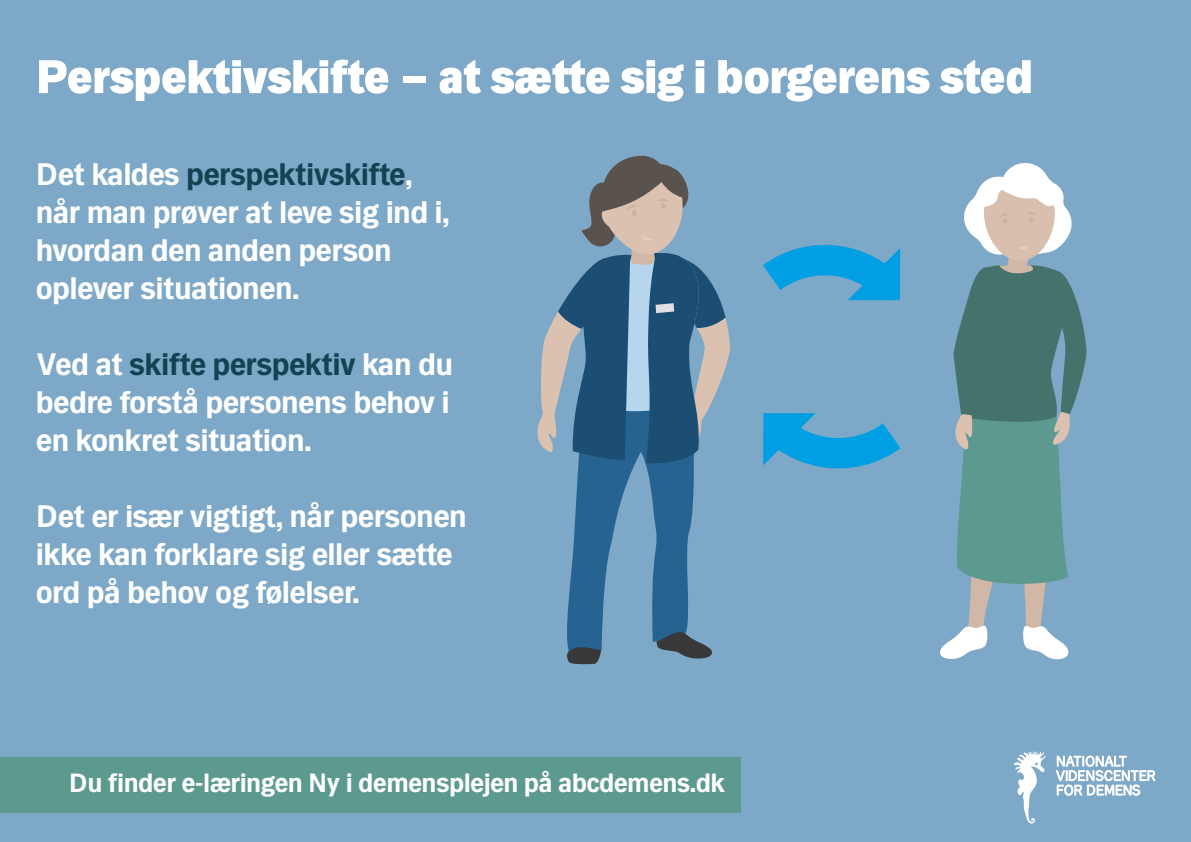
<style>
.page{position:relative;width:1191px;height:842px;background:#7da8c7}
.page>*{position:absolute;margin:0;border:0;box-sizing:border-box;transform-origin:0 0}
.t1{font:50px "Mari Poster";color:#fff}
.t2{font:700 33px/38px "Mari";color:#fff}
.t3{font:700 33px "Mari";color:#144252}
.t4{font:700 28px "Mari";color:#fff}
.s1{color:#fff}
.s2{color:#144252}
</style>
<div class="page">
<svg style="left:1014px;top:751px;width:32px;height:72px"></svg>
<svg style="left:1056px;top:756px;width:99px;height:39px"></svg>
<div style="left:0;top:757px;width:740px;height:55px;background:#5c998f"></div>
<svg style="left:537px;top:156px;width:550px;height:509px"></svg>
<p class="t1" style="left:36px;top:45px;width:998px">Perspektivskifte – at sætte sig i borgerens sted</p>
<p class="t3" style="left:36px;top:154px;width:378px"><span class="s1">Det kaldes</span> perspektivskifte<span class="s1">,</span></p>
<p class="t2" style="left:36px;top:193px;width:415px">når man prøver at leve sig ind i, hvordan den anden person</p>
<p class="t2" style="left:36px;top:269px;width:265px">oplever situationen.</p>
<p class="t2" style="left:36px;top:345px;width:418px;text-align:justify">Ved at <span class="s2">skifte perspektiv</span> kan du bedre forstå personens behov i en konkret situation.</p>
<p class="t2" style="left:36px;top:497px;width:432px">Det er især vigtigt, når personen ikke kan forklare sig eller sætte ord på behov og følelser.</p>
<p class="t4" style="left:69px;top:767px;width:657px">Du finder e-læringen Ny i demensplejen på abcdemens.dk</p>
</div>
